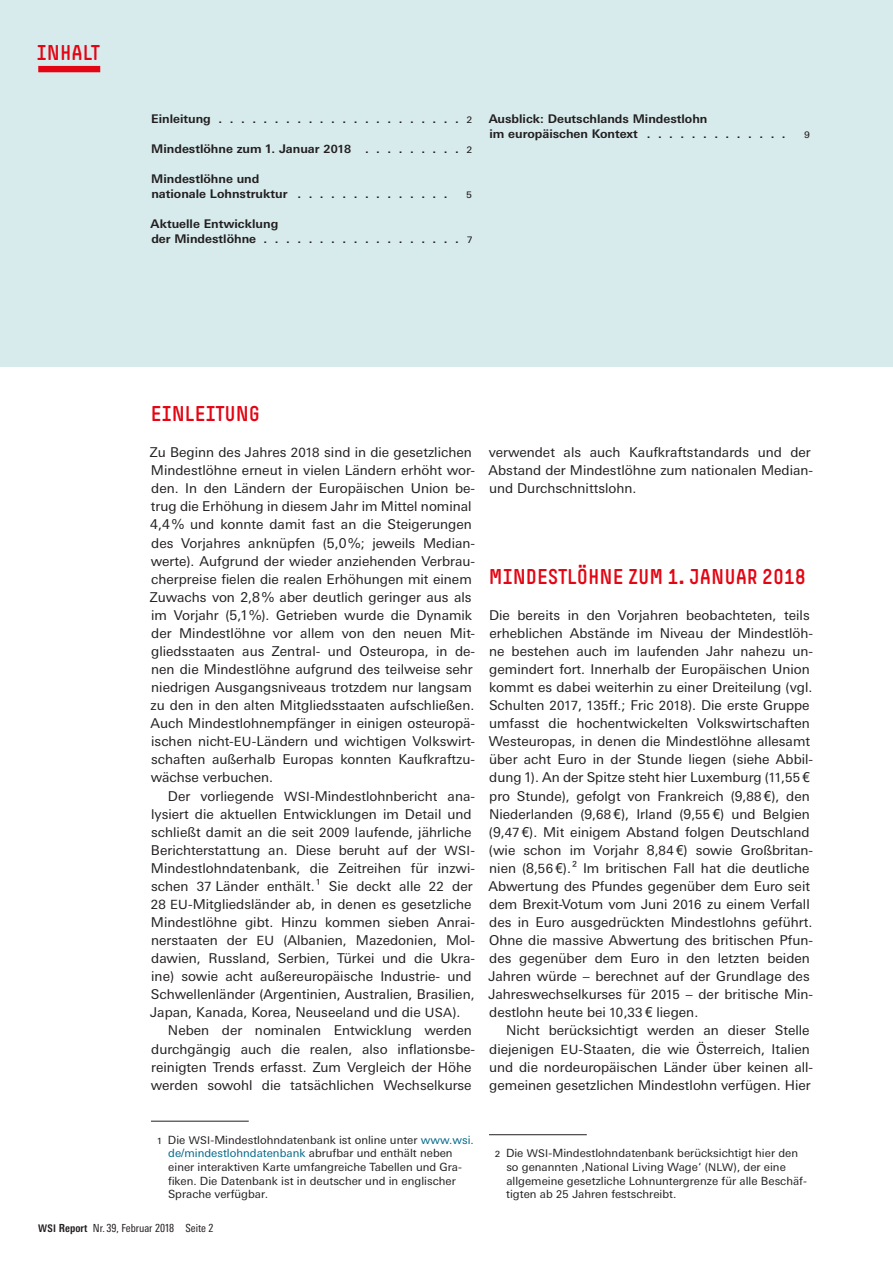
<style>
.page{position:relative;width:893px;height:1263px;background:#fff}
.page>*{position:absolute;margin:0;border:0;box-sizing:border-box;transform-origin:0 0}
.Ü1N_Hauptüberschrift{font:21px "Simple HBS";color:#e30513}
.Ü1_Hauptüberschrift{font:21px "Simple HBS";color:#e30513}
.Grundtext_o_E{font:13.5px/18px "Univers Next Pro";color:#231f20}
.Grundtext{font:13.5px/18px "Univers Next Pro";color:#231f20}
.IHV_Haupt-Eintrag{font:700 12px/15px "Univers Next Pro";color:#231f20}
.IHV_Haupt-Eintrag-2{font:12px "Univers Next Pro";color:#231f20}
.Fußnote{font:11.25px/13.5px "Univers Next Pro";color:#231f20}
.Fußzeile{font:condensed 11.1px "Univers Next Pro";color:#231f20}
.s1{font-size:11.25px}
.s2{font-size:12.75px}
.s3{font-size:10.65px}
.s4{color:#00678a}
.s5{font-family:"Calibri"}
.s6{font-weight:700;font-size:10.5px}
.s7{font-weight:700}
</style>
<div class="page">
<div style="left:0;top:0;width:893px;height:367px;background:#d7ebed"></div>
<hr style="left:151px;top:1121px;width:98px;height:1px;background:#231f20">
<hr style="left:489px;top:1134px;width:98px;height:1px;background:#231f20">
<div style="left:38px;top:66px;width:62px;height:6px;background:#e30513"></div>
<h1 class="Ü1N_Hauptüberschrift" style="left:37px;top:40px;width:64px">INHALT</h1>
<p class="IHV_Haupt-Eintrag" style="left:151px;top:112px;width:61px">Einleitung</p>
<p class="IHV_Haupt-Eintrag-2" style="left:466px;top:112px;width:7px">2</p>
<p class="IHV_Haupt-Eintrag" style="left:151px;top:142px;width:201px">Mindestlöhne zum 1. Januar <span class="s1">2018</span></p>
<p class="IHV_Haupt-Eintrag-2" style="left:466px;top:142px;width:7px">2</p>
<p class="IHV_Haupt-Eintrag" style="left:151px;top:172px;width:138px">Mindestlöhne und nationale Lohnstruktur</p>
<p class="IHV_Haupt-Eintrag-2" style="left:466px;top:187px;width:7px">5</p>
<p class="IHV_Haupt-Eintrag" style="left:151px;top:216px;width:129px">Aktuelle Entwicklung der Mindestlöhne</p>
<p class="IHV_Haupt-Eintrag-2" style="left:467px;top:232px;width:7px">7</p>
<p class="IHV_Haupt-Eintrag" style="left:489px;top:112px;width:220px">Ausblick: Deutschlands Mindestlohn im europäischen Kontext</p>
<p class="IHV_Haupt-Eintrag-2" style="left:804px;top:127px;width:7px">9</p>
<p class="Ü1_Hauptüberschrift" style="left:151px;top:402px;width:111px">EINLEITUNG</p>
<p class="Grundtext_o_E" style="left:150px;top:443px;width:327px">Zu Beginn des Jahres <span class="s2">2018</span> sind in die gesetzlichen Mindestlöhne erneut in vielen Ländern erhöht wor&shy;den. In den Ländern der Europäischen Union be&shy;trug die Erhöhung in diesem Jahr im Mittel nominal 4,4% und konnte damit fast an die Steigerungen des Vorjahres anknüpfen (5,0%; jeweils Median&shy;werte). Aufgrund der wieder anziehenden Verbrau&shy;cherpreise fielen die realen Erhöhungen mit einem Zuwachs von 2,8% aber deutlich geringer aus als im Vorjahr (5,1%). Getrieben wurde die Dynamik der Mindestlöhne vor allem von den neuen Mit&shy;gliedsstaaten aus Zentral- und Osteuropa, in de&shy;nen die Mindestlöhne aufgrund des teilweise sehr niedrigen Ausgangsniveaus trotzdem nur langsam zu den in den alten Mitgliedsstaaten aufschließen.<br>Auch Mindestlohnempfänger in einigen osteuropä&shy;ischen nicht-<span class="s2">EU</span>-Ländern und wichtigen Volkswirt&shy;schaften außerhalb Europas konnten Kaufkraftzu&shy;wächse verbuchen.</p>
<p class="Grundtext" style="left:150px;top:787px;width:326px;text-indent:18px">Der vorliegende <span class="s2">WSI</span>-Mindestlohnbericht ana&shy;lysiert die aktuellen Entwicklungen im Detail und schließt damit an die seit <span class="s2">2009</span> laufende, jährliche Berichterstattung an. Diese beruht auf der <span class="s2">WSI</span>-Mindestlohndatenbank, die Zeitreihen für inzwi&shy;schen <span class="s2">37</span> Länder enthält. 1 Sie deckt alle <span class="s2">22</span> der <span class="s2">28 EU</span>-Mitgliedsländer ab, in denen es gesetzliche Mindestlöhne gibt. Hinzu kommen sieben Anrai&shy;nerstaaten der <span class="s2">EU</span> (Albanien, Mazedonien, Mol&shy;dawien, Russland, Serbien, Türkei und die Ukra&shy;ine) sowie acht außereuropäische Industrie- und Schwellenländer (Argentinien, Australien, Brasilien, Japan, Kanada, Korea, Neuseeland und die <span class="s2">USA</span>).</p>
<p class="Grundtext" style="left:151px;top:1022px;width:326px;text-indent:17px">Neben der nominalen Entwicklung werden durchgängig auch die realen, also inflationsbe&shy;reinigten Trends erfasst. Zum Vergleich der Höhe werden sowohl die tatsächlichen Wechselkurse</p>
<p class="Grundtext_o_E" style="left:488px;top:443px;width:326px">verwendet als auch Kaufkraftstandards und der<br>Abstand der Mindestlöhne zum nationalen Median&shy;und Durchschnittslohn.</p>
<p class="Ü1N_Hauptüberschrift" style="left:489px;top:564px;width:318px">MINDESTLÖHNE ZUM 1. JANUAR 2018</p>
<p class="Grundtext_o_E" style="left:488px;top:606px;width:326px">Die bereits in den Vorjahren beobachteten, teils erheblichen Abstände im Niveau der Mindestlöh&shy;ne bestehen auch im laufenden Jahr nahezu un&shy;gemindert fort. Innerhalb der Europäischen Union kommt es dabei weiterhin zu einer Dreiteilung (vgl.<br>Schulten <span class="s2">2017</span>, <span class="s2">135</span>ff.; Fric <span class="s2">2018</span>). Die erste Gruppe umfasst die hochentwickelten Volkswirtschaften Westeuropas, in denen die Mindestlöhne allesamt über acht Euro in der Stunde liegen (siehe Abbil&shy;dung 1). An der Spitze steht hier Luxemburg (<span class="s2">11</span>,<span class="s2">55</span> € pro Stunde), gefolgt von Frankreich (9,<span class="s2">88</span> €), den Niederlanden (9,<span class="s2">68</span> €), Irland (9,<span class="s2">55</span> €) und Belgien (9,<span class="s2">47</span> €). Mit einigem Abstand folgen Deutschland (wie schon im Vorjahr 8,<span class="s2">84</span> €) sowie Großbritan&shy;nien (8,<span class="s2">56</span> €). 2 Im britischen Fall hat die deutliche Abwertung des Pfundes gegenüber dem Euro seit dem Brexit-Votum vom Juni <span class="s2">2016</span> zu einem Verfall des in Euro ausgedrückten Mindestlohns geführt.<br>Ohne die massive Abwertung des britischen Pfun&shy;des gegenüber dem Euro in den letzten beiden Jahren würde – berechnet auf der Grundlage des Jahreswechselkurses für <span class="s2">2015</span> – der britische Min&shy;destlohn heute bei <span class="s2">10</span>,<span class="s2">33</span> € liegen.</p>
<p class="Grundtext" style="left:489px;top:1022px;width:326px;text-indent:17px">Nicht berücksichtigt werden an dieser Stelle diejenigen <span class="s2">EU</span>-Staaten, die wie Österreich, Italien und die nordeuropäischen Länder über keinen all&shy;gemeinen gesetzlichen Mindestlohn verfügen. Hier</p>
<p class="Fußnote" style="left:168px;top:1133px;width:307px;text-indent:-11px">1 Die <span class="s3">WSI</span>-Mindestlohndatenbank ist online unter <span class="s4">www.wsi. de/mindestlohndatenbank</span> abrufbar und enthält neben einer interaktiven Karte umfangreiche Tabellen und Gra&shy;fiken. Die Datenbank ist in deutscher und in englischer Sprache verfügbar<span class="s5">.</span></p>
<p class="Fußzeile" style="left:38px;top:1221px;width:177px"><span class="s6">WSI</span> <span class="s7">Report</span> Nr. 39, Februar 2018 Seite 2</p>
<p class="Fußnote" style="left:506px;top:1147px;width:302px;text-indent:-11px">2 Die <span class="s3">WSI</span>-Mindestlohndatenbank berücksichtigt hier den so genannten ‚National Living Wage‘ (<span class="s3">NLW</span>), der eine allgemeine gesetzliche Lohnuntergrenze für alle Beschäf&shy;tigten ab <span class="s3">25</span> Jahren festschreibt.</p>
</div>
